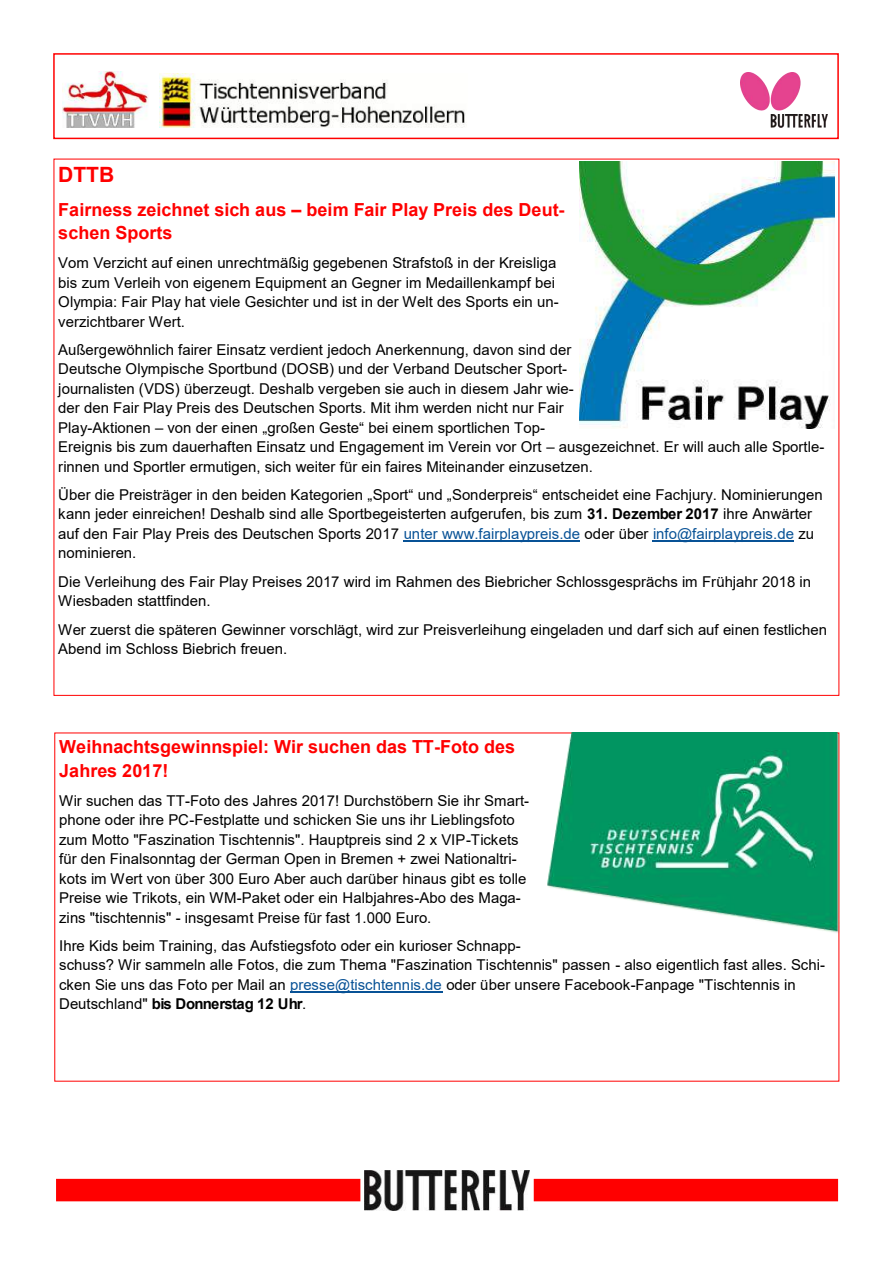
<style>
.page{position:relative;width:893px;height:1263px;background:#fff}
.page>*{position:absolute;margin:0;border:0;box-sizing:border-box;transform-origin:0 0}
.t1{font:700 21px "Arial";color:#f00}
.t2{font:700 18px/23.4px "Arial";color:#f00}
.t3{font:15px/19.5px "Arial";color:#000}
.s1{font-weight:700}
.s2{color:#085296}
</style>
<div class="page">
<div style="left:53px;top:53px;width:786px;height:86px;border:2px solid #f00"></div>
<img style="left:63px;top:71px;width:85px;height:56px">
<img style="left:159px;top:73px;width:307px;height:54px">
<img style="left:741px;top:72px;width:86px;height:55px">
<img style="left:365px;top:1170px;width:164px;height:40px">
<div style="left:56px;top:1179px;width:304px;height:22px;background:#f00"></div>
<div style="left:534px;top:1179px;width:304px;height:22px;background:#f00"></div>
<hr style="left:404px;top:540px;width:176px;height:1px;background:#085296">
<hr style="left:653px;top:540px;width:141px;height:1px;background:#085296">
<img style="left:580px;top:162px;width:254px;height:267px">
<hr style="left:290px;top:991px;width:152px;height:1px;background:#085296">
<img style="left:537px;top:733px;width:303px;height:205px">
<h1 class="t1" style="left:58px;top:163px;width:57px">DTTB</h1>
<p class="t2" style="left:58px;top:198px;width:508px">Fairness zeichnet sich aus – beim Fair Play Preis des Deut&shy;schen Sports</p>
<p class="t3" style="left:58px;top:253px;width:502px">Vom Verzicht auf einen unrechtmäßig gegebenen Strafstoß in der Kreisliga bis zum Verleih von eigenem Equipment an Gegner im Medaillenkampf bei Olympia: Fair Play hat viele Gesichter und ist in der Welt des Sports ein un&shy;verzichtbarer Wert.</p>
<p class="t3" style="left:58px;top:340px;width:768px">Außergewöhnlich fairer Einsatz verdient jedoch Anerkennung, davon sind der<br>Deutsche Olympische Sportbund (DOSB) und der Verband Deutscher Sport-<br>journalisten (VDS) überzeugt. Deshalb vergeben sie auch in diesem Jahr wie-<br>der den Fair Play Preis des Deutschen Sports. Mit ihm werden nicht nur Fair<br>Play-Aktionen – von der einen „großen Geste“ bei einem sportlichen Top-<br>Ereignis bis zum dauerhaften Einsatz und Engagement im Verein vor Ort – ausgezeichnet. Er will auch alle Sportle&shy;rinnen und Sportler ermutigen, sich weiter für ein faires Miteinander einzusetzen.</p>
<p class="t3" style="left:58px;top:485px;width:766px">Über die Preisträger in den beiden Kategorien „Sport“ und „Sonderpreis“ entscheidet eine Fachjury. Nominierungen kann jeder einreichen! Deshalb sind alle Sportbegeisterten aufgerufen, bis zum <span class="s1">31. Dezember 2017</span> ihre Anwärter auf den Fair Play Preis des Deutschen Sports 2017 <span class="s2">unter www.fairplaypreis.de</span> oder über <span class="s2">info@fairplaypreis.de</span> zu nominieren.</p>
<p class="t3" style="left:58px;top:572px;width:754px">Die Verleihung des Fair Play Preises 2017 wird im Rahmen des Biebricher Schlossgesprächs im Frühjahr 2018 in<br>Wiesbaden stattfinden.</p>
<p class="t3" style="left:58px;top:620px;width:770px">Wer zuerst die späteren Gewinner vorschlägt, wird zur Preisverleihung eingeladen und darf sich auf einen festlichen<br>Abend im Schloss Biebrich freuen.</p>
<p class="t2" style="left:59px;top:735px;width:457px">Weihnachtsgewinnspiel: Wir suchen das TT-Foto des<br>Jahres 2017!</p>
<p class="t3" style="left:59px;top:791px;width:472px">Wir suchen das TT-Foto des Jahres 2017! Durchstöbern Sie ihr Smart&shy;phone oder ihre PC-Festplatte und schicken Sie uns ihr Lieblingsfoto zum Motto "Faszination Tischtennis". Hauptpreis sind 2 x VIP-Tickets für den Finalsonntag der German Open in Bremen + zwei Nationaltri&shy;kots im Wert von über 300 Euro Aber auch darüber hinaus gibt es tolle Preise wie Trikots, ein WM-Paket oder ein Halbjahres-Abo des Maga&shy;zins "tischtennis" - insgesamt Preise für fast 1.000 Euro.</p>
<p class="t3" style="left:59px;top:936px;width:767px">Ihre Kids beim Training, das Aufstiegsfoto oder ein kurioser Schnapp-<br>schuss? Wir sammeln alle Fotos, die zum Thema "Faszination Tischtennis" passen - also eigentlich fast alles. Schi&shy;cken Sie uns das Foto per Mail an <span class="s2">presse@tischtennis.de</span> oder über unsere Facebook-Fanpage "Tischtennis in Deutschland" <span class="s1">bis Donnerstag 12 Uhr</span>.</p>
</div>
